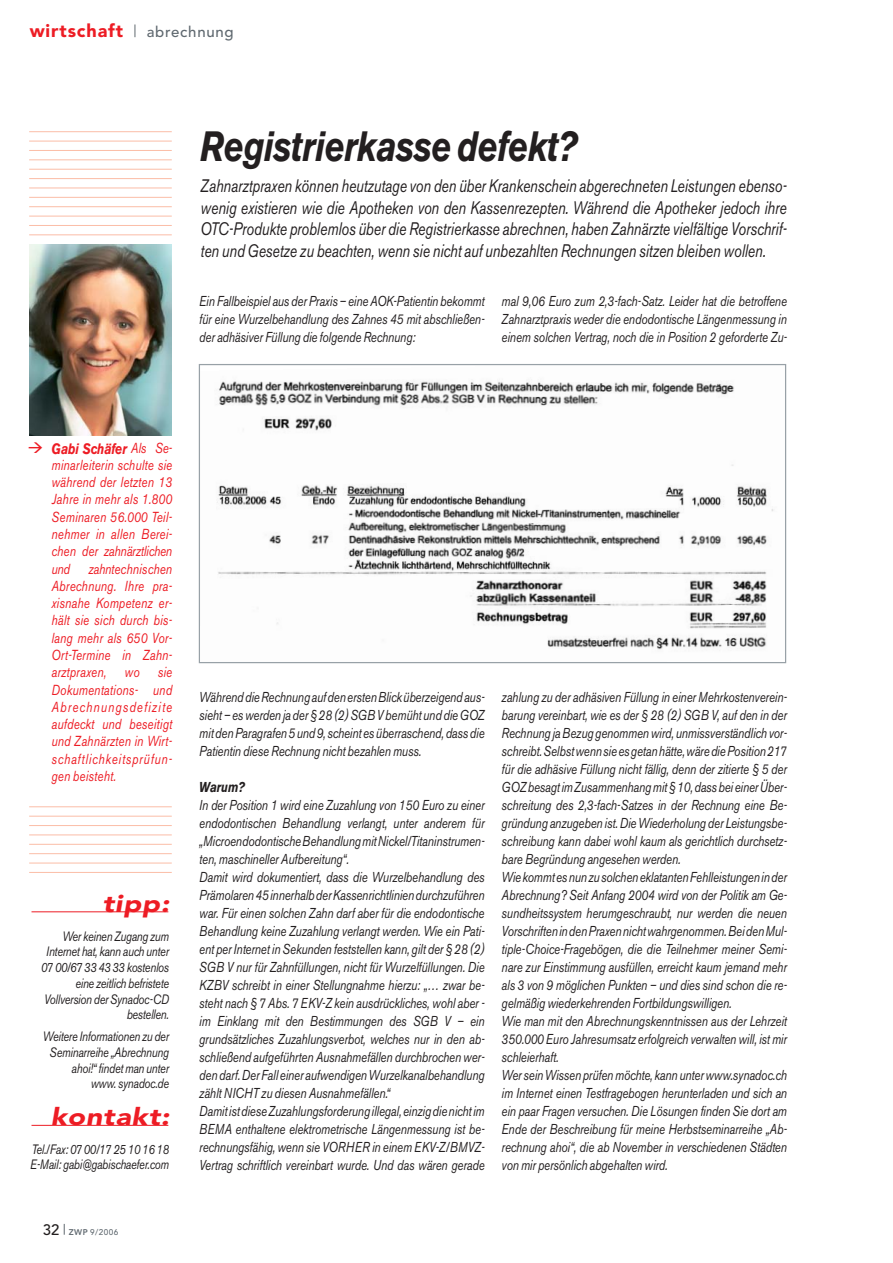
<style>
.page{position:relative;width:893px;height:1263px;background:#fff}
.page>*{position:absolute;margin:0;border:0;box-sizing:border-box;transform-origin:0 0}
.t1{font:italic 700 42px "Akzidenz Grotesk BE";letter-spacing:-.015em;color:#231f20;scale:.8 1}
.t2{font:italic 900 24px "Avenir";color:#ed1c24;scale:1.2 1}
.t3{font:italic 18px/21.6px "Akzidenz Grotesk BE";letter-spacing:-.005em;color:#231f20;text-align:justify;scale:.78 1}
.t4{font:900 18px "Avenir";letter-spacing:.05em;color:#ed1c24}
.t5{font:italic 700 15px "Akzidenz Grotesk BE";letter-spacing:-.015em;color:#ed1c24;scale:.8 1}
.t6{font:500 15px "Avenir";letter-spacing:.05em;color:#606970}
.t7{font:italic 14.4px/17.2px "Akzidenz Grotesk BE";letter-spacing:.015em;color:#ed1c24;text-align:justify;scale:.8 1}
.t8{font:italic 14.25px/18px "Akzidenz Grotesk BE";letter-spacing:-.01em;color:#231f20;text-align:justify;scale:.8 1}
.t9{font:italic 700 14.25px "Akzidenz Grotesk BE";letter-spacing:-.01em;color:#231f20;scale:.8 1}
.t10{font:italic 13.5px/15.8px "Akzidenz Grotesk BE";letter-spacing:-.02em;color:#231f20;text-align:right;scale:.8 1}
.t11{font:500 8.25px "Avenir";color:#606970}
.s1{font-weight:400;font-size:14.4px}
.s2{font-size:15px;color:#231f20}
.s3{font-weight:800}
</style>
<div class="page">
<hr style="left:29px;top:131px;width:143px;height:1px;background:#fbbda7">
<hr style="left:29px;top:141px;width:143px;height:1px;background:#fbbda7">
<hr style="left:29px;top:150px;width:143px;height:1px;background:#fbbda7">
<hr style="left:29px;top:160px;width:143px;height:1px;background:#fbbda7">
<hr style="left:29px;top:169px;width:143px;height:1px;background:#fbbda7">
<hr style="left:29px;top:178px;width:143px;height:1px;background:#fbbda7">
<hr style="left:29px;top:188px;width:143px;height:1px;background:#fbbda7">
<hr style="left:29px;top:197px;width:143px;height:1px;background:#fbbda7">
<hr style="left:29px;top:206px;width:143px;height:1px;background:#fbbda7">
<hr style="left:29px;top:216px;width:143px;height:1px;background:#fbbda7">
<hr style="left:29px;top:225px;width:143px;height:1px;background:#fbbda7">
<hr style="left:29px;top:235px;width:143px;height:1px;background:#fbbda7">
<hr style="left:29px;top:806px;width:143px;height:1px;background:#fbbda7">
<hr style="left:29px;top:816px;width:143px;height:1px;background:#fbbda7">
<hr style="left:29px;top:825px;width:143px;height:1px;background:#fbbda7">
<hr style="left:29px;top:835px;width:143px;height:1px;background:#fbbda7">
<hr style="left:29px;top:844px;width:143px;height:1px;background:#fbbda7">
<hr style="left:29px;top:853px;width:143px;height:1px;background:#fbbda7">
<hr style="left:29px;top:863px;width:143px;height:1px;background:#fbbda7">
<hr style="left:29px;top:872px;width:143px;height:1px;background:#fbbda7">
<svg style="left:135px;top:24px;width:1px;height:13px"></svg>
<hr style="left:32px;top:1125px;width:136px;height:1px;background:#ed1c24">
<hr style="left:32px;top:911px;width:136px;height:1px;background:#ed1c24">
<img style="left:30px;top:245px;width:141px;height:191px">
<img style="left:217px;top:381px;width:557px;height:269px">
<div style="left:199px;top:364px;width:587px;height:299px;border:1px solid #98a1a7"></div>
<p class="t4" style="left:30px;top:24px;width:95px">wirtschaft</p>
<p class="t6" style="left:147px;top:26px;width:89px">abrechnung</p>
<h1 class="t1" style="left:201px;top:132px;width:472px">Registrierkasse defekt?</h1>
<p class="t3" style="left:201px;top:177px;width:753px">Zahnarztpraxen können heutzutage von den über Krankenschein abgerechneten Leistungen ebenso&shy;wenig existieren wie die Apotheken von den Kassenrezepten. Während die Apotheker jedoch ihre OTC-Produkte problemlos über die Registrierkasse abrechnen, haben Zahnärzte vielfältige Vorschrif&shy;ten und Gesetze zu beachten, wenn sie nicht auf unbezahlten Rechnungen sitzen bleiben wollen.</p>
<p class="t8" style="left:199px;top:293px;width:358px">Ein Fallbeispiel aus der Praxis – eine AOK-Patientin bekommt für eine Wurzelbehandlung des Zahnes 45 mit abschließen&shy;der adhäsiver Füllung die folgende Rechnung:</p>
<p class="t8" style="left:502px;top:293px;width:358px">mal 9,06 Euro zum 2,3-fach-Satz. Leider hat die betroffene Zahnarztpraxis weder die endodontische Längenmessung in einem solchen Vertrag, noch die in Position 2 geforderte Zu-</p>
<p class="t5" style="left:51px;top:443px;width:152px">Gabi Schäfer <span class="s1">Als Se-</span></p>
<p class="t7" style="left:51px;top:458px;width:152px">minarleiterin schulte sie während der letzten 13<br>Jahre in mehr als 1.800<br>Seminaren 56.000 Teil&shy;nehmer in allen Berei&shy;chen der zahnärztlichen und</p>
<p class="t7" style="left:51px;top:561px;width:152px;text-indent:37px">zahntechnischen Abrechnung. Ihre pra&shy;xisnahe Kompetenz er&shy;hält sie sich durch bis&shy;lang mehr als 650 Vor-Ort-Termine in Zahn&shy;arztpraxen, wo sie Dokumentations- und Abrechnungsdefizite aufdeckt und beseitigt und Zahnärzten in Wirt&shy;schaftlichkeitsprüfun&shy;gen beisteht.</p>
<h2 class="t2" style="left:102px;top:893px;width:61px">tipp:</h2>
<p class="t10" style="left:41px;top:929px;width:161px">Wer keinen Zugang zum<br>Internet hat, kann auch unter<br>07 00/67 33 43 33 kostenlos eine zeitlich befristete<br>Vollversion der Synadoc-CD bestellen.</p>
<p class="t10" style="left:43px;top:1030px;width:159px">Weitere Informationen zu der<br>Seminarreihe „Abrechnung ahoi!“ findet man unter www. synadoc.de</p>
<h2 class="t2" style="left:51px;top:1107px;width:104px">kontakt:</h2>
<p class="t10" style="left:30px;top:1142px;width:175px;text-align:left">Tel./Fax: 07 00/17 25 10 16 18<br>E-Mail: gabi@gabischaefer.com</p>
<p class="t11" style="left:43px;top:1228px;width:77px"><span class="s2">32</span> <span class="s3">ZWP</span> 9/2006</p>
<p class="t8" style="left:199px;top:689px;width:358px">Während die Rechnung auf den ersten Blick überzeigend aus&shy;sieht – es werden ja der § 28 (2) SGB V bemüht und die GOZ mit den Paragrafen 5 und 9, scheint es überraschend, dass die Patientin diese Rechnung nicht bezahlen muss.</p>
<p class="t9" style="left:199px;top:782px;width:58px">Warum?</p>
<p class="t8" style="left:199px;top:797px;width:358px;text-align:left">In der Position 1 wird eine Zuzahlung von 150 Euro zu einer endodontischen Behandlung verlangt, unter anderem für „Microendodontische Behandlung mit Nickel/Titaninstrumen&shy;ten, maschineller Aufbereitung“.<br>Damit wird dokumentiert, dass die Wurzelbehandlung des Prämolaren 45 innerhalb der Kassenrichtlinien durchzuführen war. Für einen solchen Zahn darf aber für die endodontische Behandlung keine Zuzahlung verlangt werden. Wie ein Pati&shy;ent per Internet in Sekunden feststellen kann, gilt der § 28 (2)<br>SGB V nur für Zahnfüllungen, nicht für Wurzelfüllungen. Die KZBV schreibt in einer Stellungnahme hierzu: „… zwar be&shy;steht nach § 7 Abs. 7 EKV-Z kein ausdrückliches, wohl aber - im Einklang mit den Bestimmungen des SGB V – ein grundsätzliches Zuzahlungsverbot, welches nur in den ab&shy;schließend aufgeführten Ausnahmefällen durchbrochen wer&shy;den darf. Der Fall einer aufwendigen Wurzelkanalbehandlung zählt NICHT zu diesen Ausnahmefällen.“<br>Damit ist diese Zuzahlungsforderung illegal, einzig die nicht im BEMA enthaltene elektrometrische Längenmessung ist be&shy;rechnungsfähig, wenn sie VORHER in einem EKV-Z/BMVZ-Vertrag schriftlich vereinbart wurde. Und das wären gerade</p>
<p class="t8" style="left:502px;top:689px;width:358px;text-align:left">zahlung zu der adhäsiven Füllung in einer Mehrkostenverein&shy;barung vereinbart, wie es der § 28 (2) SGB V, auf den in der Rechnung ja Bezug genommen wird, unmissverständlich vor&shy;schreibt. Selbst wenn sie es getan hätte, wäre die Position 217 für die adhäsive Füllung nicht fällig, denn der zitierte § 5 der GOZ besagt im Zusammenhang mit § 10, dass bei einer Über&shy;schreitung des 2,3-fach-Satzes in der Rechnung eine Be&shy;gründung anzugeben ist. Die Wiederholung der Leistungsbe&shy;schreibung kann dabei wohl kaum als gerichtlich durchsetz&shy;bare Begründung angesehen werden.<br>Wie kommt es nun zu solchen eklatanten Fehlleistungen in der Abrechnung? Seit Anfang 2004 wird von der Politik am Ge&shy;sundheitssystem herumgeschraubt, nur werden die neuen Vorschriften in den Praxen nicht wahrgenommen. Bei den Mul&shy;tiple-Choice-Fragebögen, die die Teilnehmer meiner Semi&shy;nare zur Einstimmung ausfüllen, erreicht kaum jemand mehr als 3 von 9 möglichen Punkten – und dies sind schon die re&shy;gelmäßig wiederkehrenden Fortbildungswilligen.<br>Wie man mit den Abrechnungskenntnissen aus der Lehrzeit 350.000 Euro Jahresumsatz erfolgreich verwalten will, ist mir schleierhaft.<br>Wer sein Wissen prüfen möchte, kann unter www.synadoc.ch im Internet einen Testfragebogen herunterladen und sich an ein paar Fragen versuchen. Die Lösungen finden Sie dort am Ende der Beschreibung für meine Herbstseminarreihe „Ab&shy;rechnung ahoi“, die ab November in verschiedenen Städten von mir persönlich abgehalten wird.</p>
</div>
